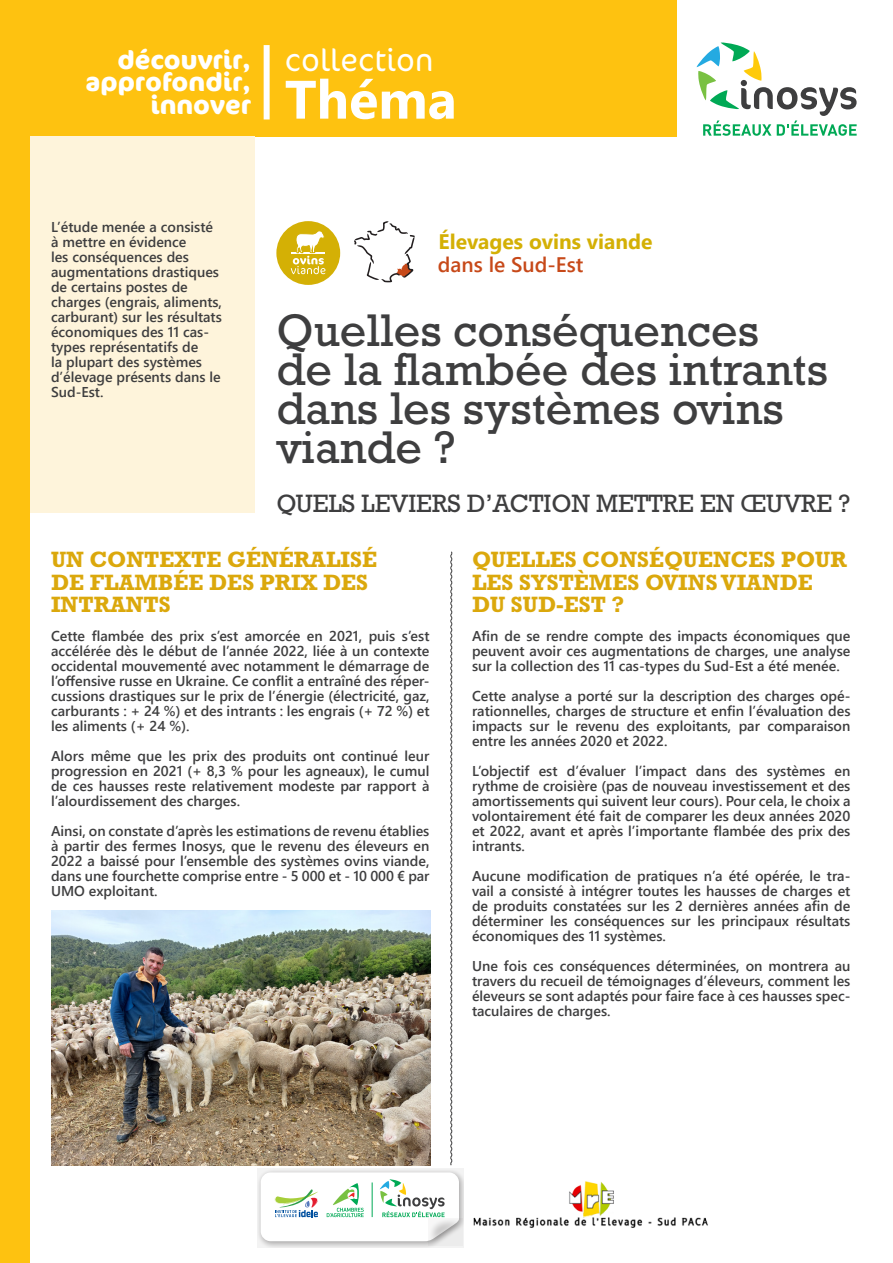
<style>
.page{position:relative;width:893px;height:1263px;background:#fff}
.page>*{position:absolute;margin:0;border:0;box-sizing:border-box;transform-origin:0 0}
.t1{font:700 54px "Segoe UI";color:#fff}
.t2{font:46.5px/39px "Rockwell Std";color:#3e3e3f}
.t3{font:300 31.5px "Cocon";color:#fff}
.t4{font:25.5px "Rockwell Std";color:#3e3e3f}
.t5{font:700 25.5px "Cocon";color:#fff}
.t6{font:700 22.5px/22.5px "Rockwell Std";color:#dba80c}
.t7{font:700 21px "Segoe UI";color:#d4b005}
.t8{font:600 21px "Segoe UI";color:#c74919}
.t9{font:600 14.25px/15px "Segoe UI";color:#3e3e3f;text-align:justify}
</style>
<div class="page">
<div style="left:0;top:0;width:676px;height:136px;background:#fec210"></div>
<div style="left:30px;top:136px;width:225px;height:377px;background:#fef4db"></div>
<div style="left:0;top:0;width:30px;height:1263px;background:#fec210"></div>
<div style="left:264px;top:45px;width:6px;height:74px;background:#fff"></div>
<svg style="left:697px;top:43px;width:160px;height:93px"></svg>
<svg style="left:257px;top:1168px;width:207px;height:80px"></svg>
<svg style="left:428px;top:1218px;width:35px;height:27px"></svg>
<svg style="left:261px;top:1172px;width:198px;height:69px"></svg>
<hr style="left:372px;top:1182px;width:1px;height:35px;background:#00a955">
<svg style="left:354px;top:221px;width:61px;height:61px"></svg>
<div style="left:276px;top:221px;width:64px;height:64px;background:#d4b005;border-radius:50%"></div>
<svg style="left:291px;top:230px;width:34px;height:44px"></svg>
<img style="left:51px;top:910px;width:380px;height:255px">
<svg style="left:450px;top:551px;width:3px;height:615px"></svg>
<img style="left:473px;top:1181px;width:235px;height:47px">
<p class="t5" style="left:117px;top:45px;width:135px">découvrir,</p>
<p class="t5" style="left:86px;top:67px;width:167px">approfondir,</p>
<p class="t5" style="left:150px;top:90px;width:102px">innover</p>
<p class="t3" style="left:285px;top:42px;width:150px">collection</p>
<p class="t1" style="left:285px;top:49px;width:173px">Théma</p>
<p class="t9" style="left:51px;top:218px;width:173px;text-align:left">L’étude menée a consisté à mettre en évidence<br>les conséquences des augmentations drastiques de certains postes de charges (engrais, aliments, carburant) sur les résultats économiques des 11 cas&shy;types représentatifs de<br>la plupart des systèmes d’élevage présents dans le<br>Sud-Est.</p>
<p class="t7" style="left:438px;top:222px;width:216px">Élevages ovins viande</p>
<p class="t8" style="left:438px;top:245px;width:147px">dans le Sud-Est</p>
<p class="t2" style="left:276px;top:311px;width:553px">Quelles conséquences<br>de la flambée des intrants</p>
<p class="t2" style="left:276px;top:389px;width:509px">dans les systèmes ovins viande ?</p>
<p class="t4" style="left:276px;top:489px;width:575px">QUELS LEVIERS D’ACTION METTRE EN ŒUVRE ?</p>
<p class="t6" style="left:51px;top:548px;width:328px">UN CONTEXTE GÉNÉRALISÉ<br>DE FLAMBÉE DES PRIX DES<br>INTRANTS</p>
<p class="t9" style="left:51px;top:627px;width:380px">Cette flambée des prix s’est amorcée en 2021, puis s’est accélérée dès le début de l’année 2022, liée à un contexte occidental mouvementé avec notamment le démarrage de l’offensive russe en Ukraine. Ce conflit a entraîné des réper&shy;cussions drastiques sur le prix de l’énergie (électricité, gaz, carburants : + 24 %) et des intrants : les engrais (+ 72 %) et les aliments (+ 24 %).</p>
<p class="t9" style="left:51px;top:747px;width:380px">Alors même que les prix des produits ont continué leur progression en 2021 (+ 8,3 % pour les agneaux), le cumul de ces hausses reste relativement modeste par rapport à l’alourdissement des charges.</p>
<p class="t9" style="left:51px;top:822px;width:380px">Ainsi, on constate d’après les estimations de revenu établies à partir des fermes Inosys, que le revenu des éleveurs en 2022 a baissé pour l’ensemble des systèmes ovins viande, dans une fourchette comprise entre - 5 000 et - 10 000 € par UMO exploitant.</p>
<p class="t6" style="left:472px;top:548px;width:376px">QUELLES CONSÉQUENCES POUR<br>LES SYSTÈMES OVINS VIANDE<br>DU SUD-EST ?</p>
<p class="t9" style="left:472px;top:627px;width:380px">Afin de se rendre compte des impacts économiques que peuvent avoir ces augmentations de charges, une analyse sur la collection des 11 cas-types du Sud-Est a été menée.</p>
<p class="t9" style="left:472px;top:687px;width:380px">Cette analyse a porté sur la description des charges opé&shy;rationnelles, charges de structure et enfin l’évaluation des impacts sur le revenu des exploitants, par comparaison entre les années 2020 et 2022.</p>
<p class="t9" style="left:472px;top:762px;width:380px">L’objectif est d’évaluer l’impact dans des systèmes en rythme de croisière (pas de nouveau investissement et des amortissements qui suivent leur cours). Pour cela, le choix a volontairement été fait de comparer les deux années 2020 et 2022, avant et après l’importante flambée des prix des intrants.</p>
<p class="t9" style="left:472px;top:867px;width:380px">Aucune modification de pratiques n’a été opérée, le tra&shy;vail a consisté à intégrer toutes les hausses de charges et de produits constatées sur les 2 dernières années afin de déterminer les conséquences sur les principaux résultats économiques des 11 systèmes.</p>
<p class="t9" style="left:472px;top:957px;width:380px">Une fois ces conséquences déterminées, on montrera au travers du recueil de témoignages d’éleveurs, comment les éleveurs se sont adaptés pour faire face à ces hausses spec&shy;taculaires de charges.</p>
</div>
